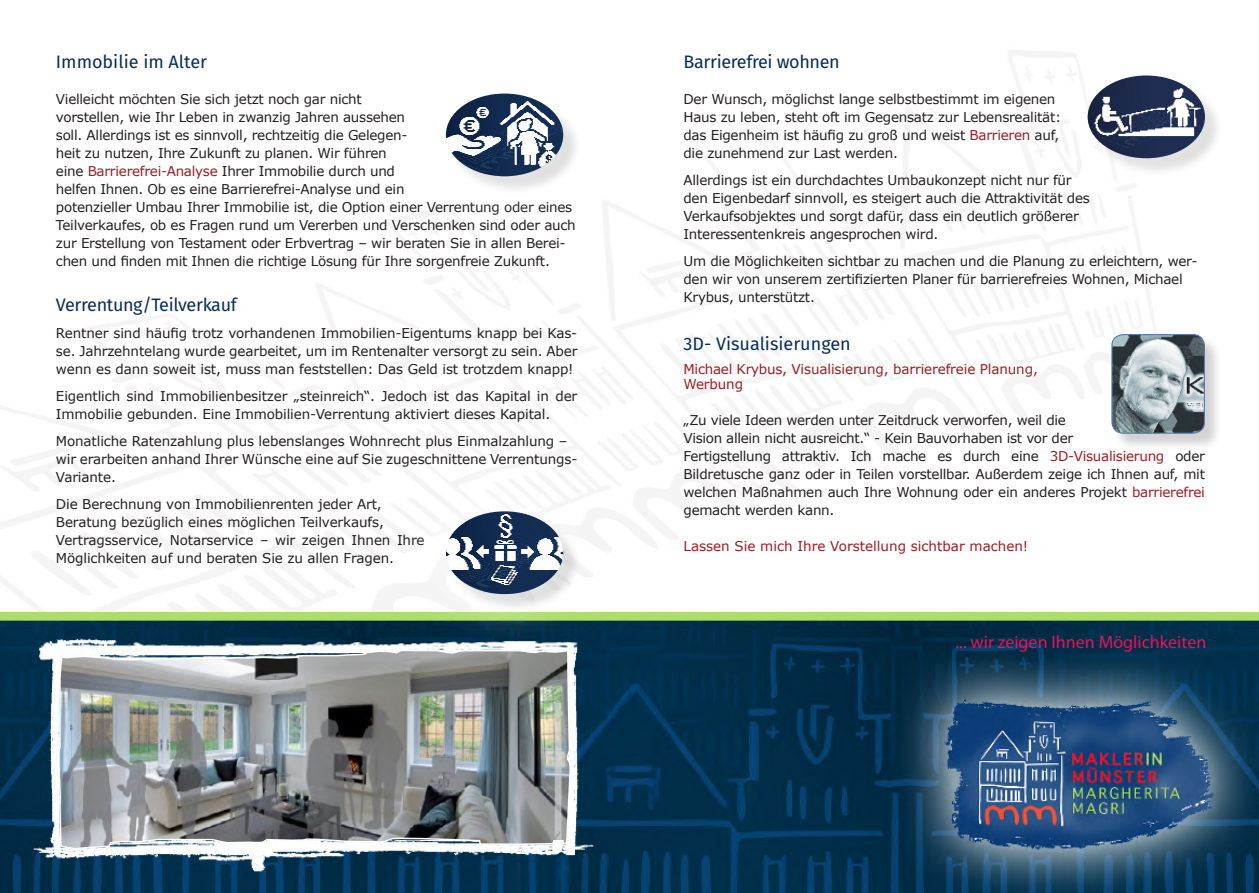
<style>
.page{position:relative;width:1259px;height:893px;background:#fff}
.page>*{position:absolute;margin:0;border:0;box-sizing:border-box;transform-origin:0 0}
.t1{font:18px "Fira Sans";letter-spacing:-.02em;color:#082e56}
.t2{font:18px "Fira Sans";color:#082e56}
.t3{font:18px "Myriad Pro";color:#ed105a}
.t4{font:13.5px/18px "Verdana";letter-spacing:-.02em;color:#231f20}
.t5{font:13.5px/15px "Verdana";letter-spacing:-.01em;color:#981e21}
.s1{color:#981e21}
</style>
<div class="page">
<img style="left:0;top:612px;width:1259px;height:281px">
<img style="left:58px;top:649px;width:514px;height:244px">
<img style="left:446px;top:94px;width:117px;height:82px">
<div style="left:391px;top:457px;width:216px;height:183px;background:#fff;opacity:.75"></div>
<img style="left:446px;top:511px;width:117px;height:83px">
<img style="left:1087px;top:75px;width:118px;height:83px">
<div style="left:1112px;top:335px;width:110px;height:116px;background:#231f20;opacity:.2"></div>
<img style="left:1112px;top:335px;width:92px;height:98px">
<div style="left:1111px;top:334px;width:94px;height:100px;border:1px solid #5a79ae;border-radius:11px"></div>
<h1 class="t2" style="left:56px;top:48px;width:153px">Immobilie im Alter</h1>
<p class="t4" style="left:56px;top:90px;width:521px">Vielleicht möchten Sie sich jetzt noch gar nicht<br>vorstellen, wie Ihr Leben in zwanzig Jahren aussehen<br>soll. Allerdings ist es sinnvoll, rechtzeitig die Gelegen-<br>heit zu nutzen, Ihre Zukunft zu planen. Wir führen<br>eine <span class="s1">Barrierefrei-Analyse</span> Ihrer Immobilie durch und<br>helfen Ihnen. Ob es eine Barrierefrei-Analyse und ein<br>potenzieller Umbau Ihrer Immobilie ist, die Option einer Verrentung oder eines Teilverkaufes, ob es Fragen rund um Vererben und Verschenken sind oder auch zur Erstellung von Testament oder Erbvertrag – wir beraten Sie in allen Berei&shy;chen und finden mit Ihnen die richtige Lösung für Ihre sorgenfreie Zukunft.</p>
<h1 class="t1" style="left:56px;top:291px;width:182px">Verrentung/Teilverkauf</h1>
<p class="t4" style="left:56px;top:324px;width:523px;text-align:justify">Rentner sind häufig trotz vorhandenen Immobilien-Eigentums knapp bei Kas&shy;se. Jahrzehntelang wurde gearbeitet, um im Rentenalter versorgt zu sein. Aber wenn es dann soweit ist, muss man feststellen: Das Geld ist trotzdem knapp!</p>
<p class="t4" style="left:56px;top:386px;width:523px">Eigentlich sind Immobilienbesitzer „steinreich“. Jedoch ist das Kapital in der<br>Immobilie gebunden. Eine Immobilien-Verrentung aktiviert dieses Kapital.</p>
<p class="t4" style="left:56px;top:431px;width:523px">Monatliche Ratenzahlung plus lebenslanges Wohnrecht plus Einmalzahlung – wir erarbeiten anhand Ihrer Wünsche eine auf Sie zugeschnittene Verrentungs-<br>Variante.</p>
<p class="t4" style="left:56px;top:494px;width:370px">Die Berechnung von Immobilienrenten jeder Art, Beratung bezüglich eines möglichen Teilverkaufs, Vertragsservice, Notarservice – wir zeigen Ihnen Ihre Möglichkeiten auf und beraten Sie zu allen Fragen.</p>
<h1 class="t1" style="left:683px;top:48px;width:158px">Barrierefrei wohnen</h1>
<p class="t4" style="left:683px;top:90px;width:379px">Der Wunsch, möglichst lange selbstbestimmt im eigenen Haus zu leben, steht oft im Gegensatz zur Lebensrealität: das Eigenheim ist häufig zu groß und weist <span class="s1">Barrieren</span> auf, die zunehmend zur Last werden.</p>
<p class="t4" style="left:683px;top:170px;width:408px">Allerdings ist ein durchdachtes Umbaukonzept nicht nur für den Eigenbedarf sinnvoll, es steigert auch die Attraktivität des Verkaufsobjektes und sorgt dafür, dass ein deutlich größerer Interessentenkreis angesprochen wird.</p>
<p class="t4" style="left:683px;top:251px;width:516px">Um die Möglichkeiten sichtbar zu machen und die Planung zu erleichtern, wer&shy;den wir von unserem zertifizierten Planer für barrierefreies Wohnen, Michael<br>Krybus, unterstützt.</p>
<h1 class="t2" style="left:683px;top:331px;width:169px">3D- Visualisierungen</h1>
<p class="t5" style="left:683px;top:362px;width:356px">Michael Krybus, Visualisierung, barrierefreie Planung,<br>Werbung</p>
<p class="t4" style="left:683px;top:411px;width:523px">„Zu viele Ideen werden unter Zeitdruck verworfen, weil die<br>Vision allein nicht ausreicht.“ - Kein Bauvorhaben ist vor der<br>Fertigstellung attraktiv. Ich mache es durch eine <span class="s1">3D-Visualisierung</span> oder Bildretusche ganz oder in Teilen vorstellbar. Außerdem zeige ich Ihnen auf, mit welchen Maßnahmen auch Ihre Wohnung oder ein anderes Projekt <span class="s1">barrierefrei </span>gemacht werden kann.</p>
<p class="t5" style="left:683px;top:539px;width:346px">Lassen Sie mich Ihre Vorstellung sichtbar machen!</p>
<h1 class="t3" style="left:955px;top:631px;width:252px">... wir zeigen Ihnen Möglichkeiten</h1>
</div>
